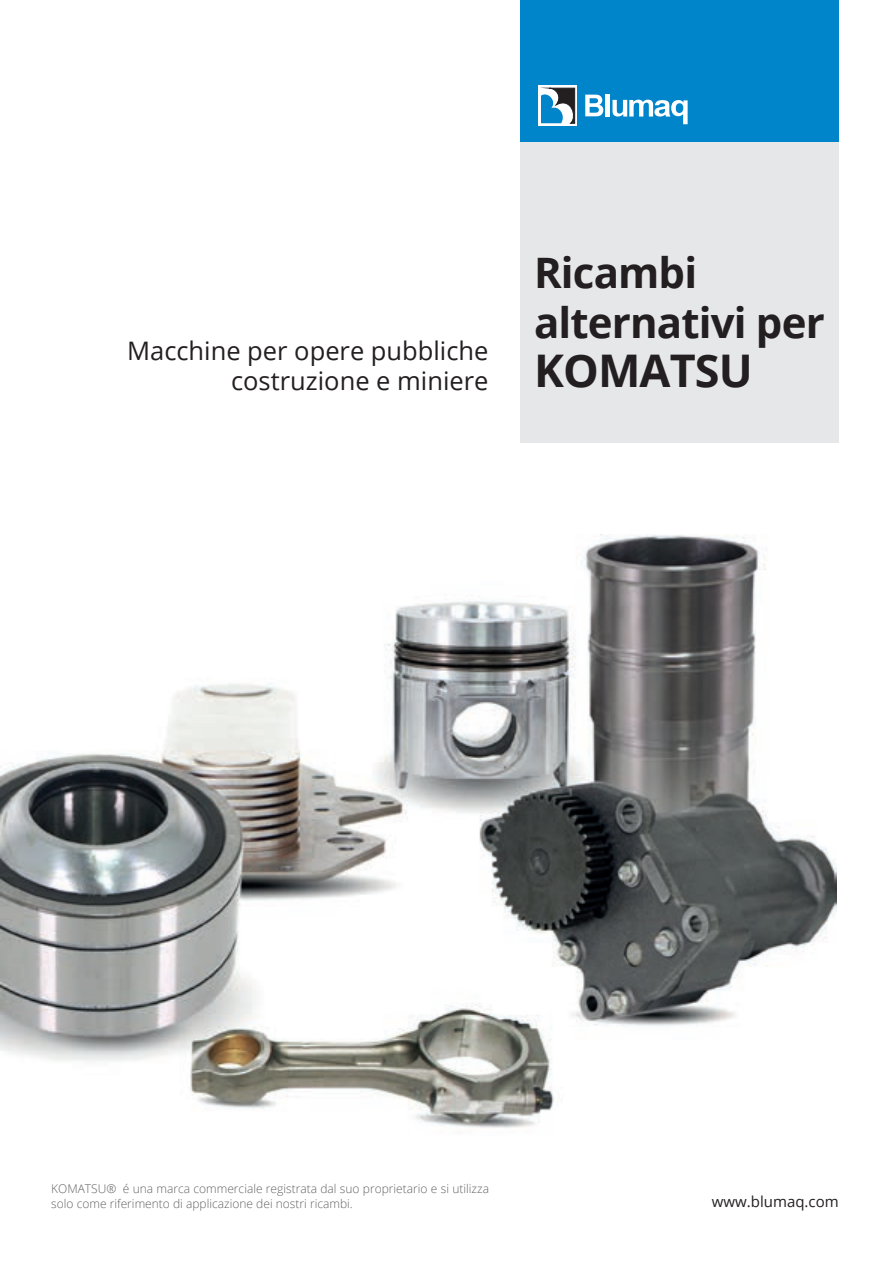
<style>
.page{position:relative;width:893px;height:1263px;background:#fff}
.page>*{position:absolute;margin:0;border:0;box-sizing:border-box;transform-origin:0 0}
.t1{font:700 45px "Open Sans";letter-spacing:-.02em;color:#231f20}
.t2{font:700 42px "Open Sans";letter-spacing:-.02em;color:#231f20}
.t3{font:25.5px "Open Sans";color:#231f20}
.t4{font:15px "Open Sans";color:#231f20}
.t5{font:300 12px/15px "Open Sans";color:#636366}
</style>
<div class="page">
<img style="left:0;top:535px;width:836px;height:593px">
<div style="left:520px;top:0;width:318px;height:142px;background:#0084ca"></div>
<div style="left:520px;top:142px;width:318px;height:301px;background:#e6e7e9"></div>
<div style="left:538px;top:86px;width:39px;height:40px;background:linear-gradient(to right,#fff,#fff)"></div>
<svg style="left:541px;top:88px;width:36px;height:35px"></svg>
<hr style="left:605px;top:95px;width:4px;height:22px;background:#fff">
<svg style="left:585px;top:95px;width:18px;height:21px"></svg>
<svg style="left:612px;top:100px;width:76px;height:24px"></svg>
<p class="t3" style="left:127px;top:333px;width:363px">Macchine per opere pubbliche</p>
<p class="t3" style="left:231px;top:364px;width:259px">costruzione e miniere</p>
<p class="t2" style="left:534px;top:243px;width:165px">Ricambi</p>
<p class="t2" style="left:534px;top:293px;width:292px">alternativi per</p>
<p class="t1" style="left:534px;top:339px;width:220px">KOMATSU</p>
<p class="t5" style="left:51px;top:1180px;width:439px">KOMATSU® é una marca commerciale registrata dal suo proprietario e si utilizza solo come riferimento di applicazione dei nostri ricambi.</p>
<p class="t4" style="left:712px;top:1191px;width:128px">www.blumaq.com</p>
</div>
